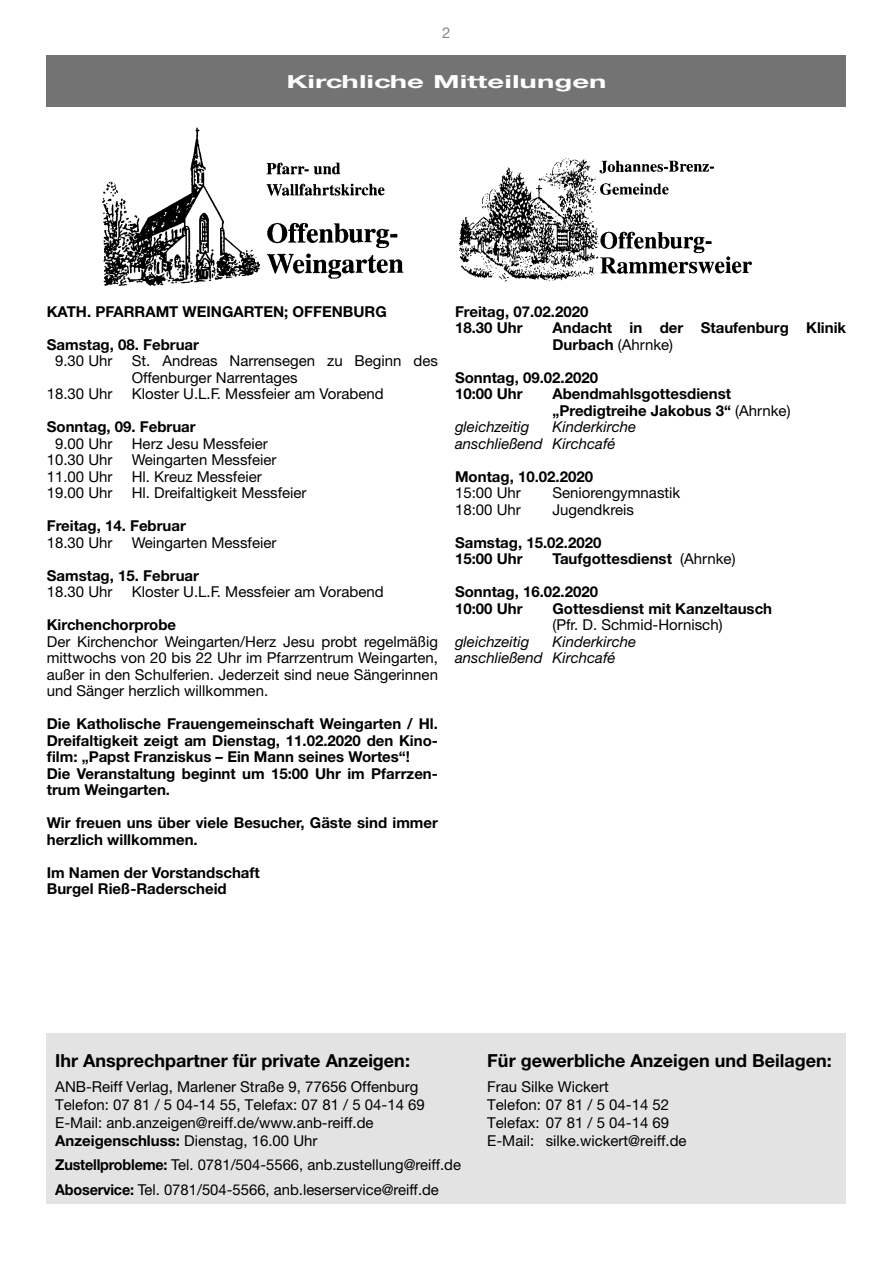
<style>
.page{position:relative;width:893px;height:1263px;background:#fff}
.page>*{position:absolute;margin:0;border:0;box-sizing:border-box;transform-origin:0 0}
.t1{font:700 18px "Helvetica Neue LT Std";color:#000}
.t2{font:700 18px "Helvetica Neue CE";color:#fff;scale:1.63 1}
.t3{font:15px/16.5px "Helvetica Neue LT Std";color:#000}
.t4{font:700 15px/16.5px "Helvetica Neue LT Std";color:#000}
.t5{font:italic 15px/16.5px "Helvetica Neue LT Std";color:#000}
.t6{font:15px "Helvetica Neue LT Std";color:#878787}
.s1{font-weight:400}
.s2{font-weight:700}
</style>
<div class="page">
<div style="left:47px;top:55px;width:799px;height:51px;background:#737373"></div>
<img style="left:102px;top:127px;width:302px;height:159px">
<img style="left:458px;top:158px;width:294px;height:124px">
<div style="left:47px;top:1033px;width:799px;height:170px;background:#e3e3e3"></div>
<p class="t6" style="left:442px;top:24px;width:10px">2</p>
<p class="t2" style="left:286px;top:70px;width:198px">Kirchliche Mitteilungen</p>
<p class="t4" style="left:47px;top:303px;width:342px">KATH. PFARRAMT WEINGARTEN; OFFENBURG</p>
<p class="t4" style="left:47px;top:336px;width:154px">Samstag, 08. Februar</p>
<p class="t3" style="left:55px;top:353px;width:59px">9.30 Uhr</p>
<p class="t3" style="left:132px;top:353px;width:308px">St. Andreas Narrensegen zu Beginn des<br>Offenburger Narrentages</p>
<p class="t3" style="left:47px;top:386px;width:67px">18.30 Uhr</p>
<p class="t3" style="left:132px;top:386px;width:253px">Kloster U.L.F. Messfeier am Vorabend</p>
<p class="t4" style="left:47px;top:418px;width:150px">Sonntag, 09. Februar</p>
<p class="t3" style="left:55px;top:435px;width:59px">9.00 Uhr</p>
<p class="t3" style="left:132px;top:435px;width:138px">Herz Jesu Messfeier</p>
<p class="t3" style="left:47px;top:452px;width:67px">10.30 Uhr</p>
<p class="t3" style="left:132px;top:452px;width:146px">Weingarten Messfeier</p>
<p class="t3" style="left:47px;top:468px;width:67px">11.00 Uhr</p>
<p class="t3" style="left:132px;top:468px;width:131px">Hl. Kreuz Messfeier</p>
<p class="t3" style="left:47px;top:485px;width:67px">19.00 Uhr</p>
<p class="t3" style="left:132px;top:485px;width:176px">Hl. Dreifaltigkeit Messfeier</p>
<p class="t4" style="left:47px;top:517px;width:141px">Freitag, 14. Februar</p>
<p class="t3" style="left:47px;top:534px;width:67px">18.30 Uhr</p>
<p class="t3" style="left:132px;top:534px;width:146px">Weingarten Messfeier</p>
<p class="t4" style="left:47px;top:567px;width:154px">Samstag, 15. Februar</p>
<p class="t3" style="left:47px;top:584px;width:67px">18.30 Uhr</p>
<p class="t3" style="left:132px;top:584px;width:253px">Kloster U.L.F. Messfeier am Vorabend</p>
<p class="t4" style="left:47px;top:616px;width:131px">Kirchenchorprobe</p>
<p class="t3" style="left:47px;top:633px;width:393px;text-align:justify">Der Kirchenchor Weingarten/Herz Jesu probt regelmäßig mittwochs von 20 bis 22 Uhr im Pfarrzentrum Weingarten, außer in den Schulferien. Jederzeit sind neue Sängerinnen und Sänger herzlich willkommen.</p>
<p class="t4" style="left:47px;top:715px;width:393px">Die Katholische Frauengemeinschaft Weingarten / Hl.<br>Dreifaltigkeit zeigt am Dienstag, 11.02.2020 den Kino&shy;film: „Papst Franziskus – Ein Mann seines Wortes“!<br>Die Veranstaltung beginnt um 15:00 Uhr im Pfarrzen&shy;trum Weingarten.</p>
<p class="t4" style="left:47px;top:814px;width:393px">Wir freuen uns über viele Besucher, Gäste sind immer herzlich willkommen.</p>
<p class="t4" style="left:47px;top:864px;width:215px">Im Namen der Vorstandschaft<br>Burgel Rieß-Raderscheid</p>
<p class="t4" style="left:455px;top:303px;width:135px">Freitag, 07.02.2020<br>18.30 Uhr</p>
<p class="t4" style="left:552px;top:319px;width:295px">Andacht in der Staufenburg Klinik<br>Durbach <span class="s1">(Ahrnke)</span></p>
<p class="t4" style="left:455px;top:369px;width:145px">Sonntag, 09.02.2020<br>10:00 Uhr</p>
<p class="t4" style="left:552px;top:385px;width:240px">Abendmahlsgottesdienst „Predigtreihe Jakobus 3“ <span class="s1">(Ahrnke)</span></p>
<p class="t5" style="left:455px;top:419px;width:76px">gleichzeitig</p>
<p class="t5" style="left:455px;top:419px;width:183px;text-indent:97px">Kinderkirche anschließend Kirchcafé</p>
<p class="t4" style="left:455px;top:468px;width:140px">Montag, 10.02.2020</p>
<p class="t3" style="left:455px;top:485px;width:67px">15:00 Uhr</p>
<p class="t3" style="left:552px;top:485px;width:129px">Seniorengymnastik</p>
<p class="t3" style="left:455px;top:501px;width:67px">18:00 Uhr</p>
<p class="t3" style="left:552px;top:501px;width:83px">Jugendkreis</p>
<p class="t4" style="left:455px;top:534px;width:148px">Samstag, 15.02.2020<br>15:00 Uhr</p>
<p class="t4" style="left:552px;top:550px;width:185px">Taufgottesdienst <span class="s1">(Ahrnke)</span></p>
<p class="t4" style="left:455px;top:583px;width:145px">Sonntag, 16.02.2020<br>10:00 Uhr</p>
<p class="t4" style="left:552px;top:600px;width:221px">Gottesdienst mit Kanzeltausch</p>
<p class="t3" style="left:552px;top:617px;width:172px">(Pfr. D. Schmid-Hornisch)</p>
<p class="t5" style="left:455px;top:633px;width:76px">gleichzeitig</p>
<p class="t5" style="left:455px;top:633px;width:183px;text-indent:97px">Kinderkirche anschließend Kirchcafé</p>
<p class="t1" style="left:55px;top:1050px;width:356px">Ihr Ansprechpartner für private Anzeigen:</p>
<p class="t1" style="left:487px;top:1050px;width:346px">Für gewerbliche Anzeigen und Beilagen:</p>
<p class="t3" style="left:55px;top:1078px;width:365px">ANB-Reiff Verlag, Marlener Straße 9, 77656 Offenburg</p>
<p class="t3" style="left:487px;top:1078px;width:123px">Frau Silke Wickert</p>
<p class="t3" style="left:55px;top:1096px;width:371px">Telefon: 07 81 / 5 04-14 55, Telefax: 07 81 / 5 04-14 69</p>
<p class="t3" style="left:487px;top:1096px;width:183px">Telefon: 07 81 / 5 04-14 52</p>
<p class="t3" style="left:55px;top:1114px;width:320px">E-Mail: anb.anzeigen@reiff.de/www.anb-reiff.de</p>
<p class="t3" style="left:487px;top:1114px;width:183px">Telefax: 07 81 / 5 04-14 69</p>
<p class="t3" style="left:55px;top:1132px;width:264px"><span class="s2">Anzeigenschluss:</span> Dienstag, 16.00 Uhr</p>
<p class="t3" style="left:487px;top:1132px;width:201px">E-Mail: silke.wickert@reiff.de</p>
<p class="t3" style="left:55px;top:1152px;width:407px;line-height:24.5px"><span class="s2">Zustellprobleme:</span> Tel. 0781/504-5566, anb.zustellung@reiff.de<br><span class="s2">Aboservice:</span> Tel. 0781/504-5566, anb.leserservice@reiff.de</p>
</div>
